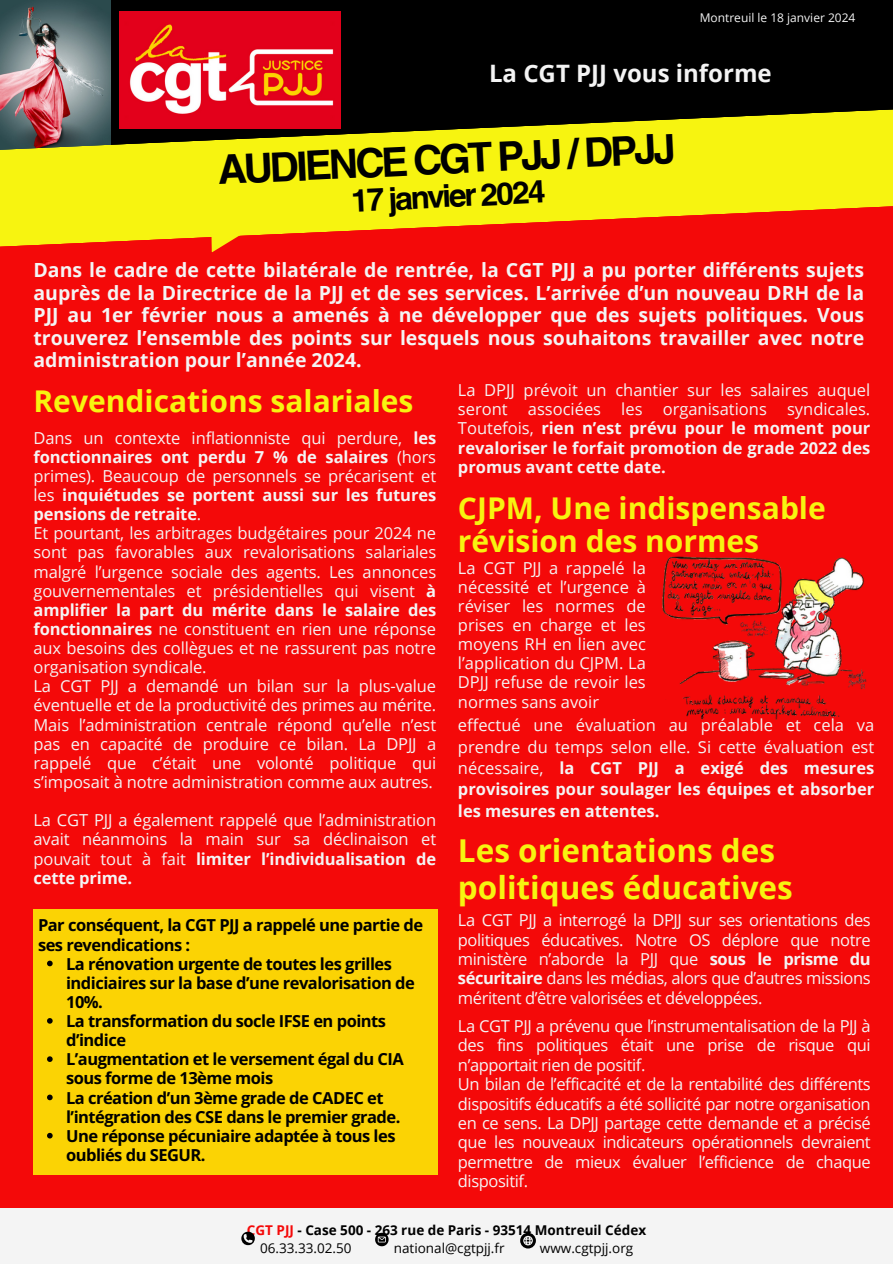
<style>
.page{position:relative;width:893px;height:1264px;background:#fff}
.page>*{position:absolute;margin:0;border:0;box-sizing:border-box;transform-origin:0 0}
.t1{font:700 40.5px "Helvetica Hebrew";color:#000}
.t2{font:700 31.5px/37.2px "Open Sans";color:#f7f410}
.t3{font:700 31.5px "Helvetica Hebrew";color:#000}
.t4{font:700 30px/32.7px "Open Sans";color:#f7f410}
.t5{font:700 24px "Open Sans";color:#f4f4f4}
.t6{font:700 19.5px/22.5px "Open Sans";color:#f4f4f4;text-align:justify}
.t7{font:16.5px/19.2px "Open Sans";letter-spacing:-.01em;color:#f4f4f4;text-align:justify}
.t8{font:700 16.5px "Open Sans";letter-spacing:-.03em;color:#000}
.t9{font:700 13.5px "Open Sans";color:#000}
.t10{font:13.5px "Open Sans";color:#000}
.t11{font:12px "Open Sans";color:#f4f4f4}
.s1{font-weight:700}
.s2{color:#f40909}
</style>
<div class="page">
<div style="left:0;top:0;width:892px;height:1263px;background:#f4f4f4"></div>
<div style="left:0;top:0;width:892px;height:175px;background:#000"></div>
<img style="left:0;top:0;width:110px;height:109px">
<img style="left:119px;top:11px;width:221px;height:98px">
<div style="left:0;top:197px;width:892px;height:1010px;background:#f40909"></div>
<svg style="left:0;top:109px;width:892px;height:138px;fill:#f7f410"></svg>
<svg style="left:211px;top:210px;width:37px;height:42px"></svg>
<svg style="left:241px;top:1231px;width:14px;height:15px"></svg>
<svg style="left:375px;top:1232px;width:13px;height:14px"></svg>
<svg style="left:520px;top:1232px;width:16px;height:16px"></svg>
<div style="left:34px;top:908px;width:403px;height:266px;background:#fbd304"></div>
<svg style="left:47px;top:960px;width:6px;height:6px"></svg>
<svg style="left:47px;top:1018px;width:6px;height:5px"></svg>
<svg style="left:47px;top:1056px;width:6px;height:5px"></svg>
<svg style="left:47px;top:1094px;width:6px;height:6px"></svg>
<svg style="left:47px;top:1132px;width:6px;height:6px"></svg>
<img style="left:662px;top:556px;width:205px;height:163px">
<h6 class="t11" style="left:699px;top:9px;width:157px">Montreuil le 18 janvier 2024</h6>
<h6 class="t5" style="left:489px;top:57px;width:284px">La CGT PJJ vous informe</h6>
<h1 class="t1" style="left:217px;top:156px;width:459px;rotate:-3deg">AUDIENCE CGT PJJ / DPJJ</h1>
<h2 class="t3" style="left:350px;top:190px;width:196px;rotate:-3deg">17 janvier 2024</h2>
<h6 class="t6" style="left:34px;top:258px;width:832px">Dans le cadre de cette bilatérale de rentrée, la CGT PJJ a pu porter différents sujets auprès de la Directrice de la PJJ et de ses services. L’arrivée d’un nouveau DRH de la PJJ au 1er février nous a amenés à ne développer que des sujets politiques. Vous trouverez l’ensemble des points sur lesquels nous souhaitons travailler avec notre administration pour l’année 2024.</h6>
<p class="t4" style="left:34px;top:384px;width:381px">Revendications salariales</p>
<h4 class="t7" style="left:34px;top:427px;width:404px;text-align:left">Dans un contexte inflationniste qui perdure, <span class="s1">les fonctionnaires ont perdu 7 % de salaires</span> (hors primes). Beaucoup de personnels se précarisent et les <span class="s1">inquiétudes se portent aussi sur les futures pensions de retraite</span>.<br>Et pourtant, les arbitrages budgétaires pour 2024 ne sont pas favorables aux revalorisations salariales malgré l’urgence sociale des agents. Les annonces gouvernementales et présidentielles qui visent <span class="s1">à amplifier la part du mérite dans le salaire des fonctionnaires</span> ne constituent en rien une réponse aux besoins des collègues et ne rassurent pas notre organisation syndicale.<br>La CGT PJJ a demandé un bilan sur la plus-value éventuelle et de la productivité des primes au mérite.<br>Mais l’administration centrale répond qu’elle n’est pas en capacité de produire ce bilan. La DPJJ a rappelé que c’était une volonté politique qui s’imposait à notre administration comme aux autres.</h4>
<h2 class="t7" style="left:34px;top:810px;width:404px">La CGT PJJ a également rappelé que l’administration avait néanmoins la main sur sa déclinaison et pouvait tout à fait <span class="s1">limiter l’individualisation de cette prime.</span></h2>
<p class="t8" style="left:38px;top:913px;width:386px">Par conséquent, la CGT PJJ a rappelé une partie de</p>
<p class="t8" style="left:38px;top:932px;width:154px">ses revendications :</p>
<p class="t8" style="left:66px;top:952px;width:327px">La rénovation urgente de toutes les grilles</p>
<p class="t8" style="left:66px;top:971px;width:350px">indiciaires sur la base d’une revalorisation de</p>
<p class="t8" style="left:66px;top:990px;width:38px">10%.</p>
<p class="t8" style="left:66px;top:1009px;width:321px">La transformation du socle IFSE en points</p>
<p class="t8" style="left:66px;top:1028px;width:61px">d’indice</p>
<p class="t8" style="left:66px;top:1047px;width:339px">L’augmentation et le versement égal du CIA</p>
<p class="t8" style="left:66px;top:1066px;width:209px">sous forme de 13ème mois</p>
<p class="t8" style="left:66px;top:1085px;width:319px">La création d’un 3ème grade de CADEC et</p>
<p class="t8" style="left:66px;top:1105px;width:336px">l’intégration des CSE dans le premier grade.</p>
<p class="t8" style="left:66px;top:1124px;width:331px">Une réponse pécuniaire adaptée à tous les</p>
<p class="t8" style="left:66px;top:1143px;width:141px">oubliés du SEGUR.</p>
<h2 class="t7" style="left:458px;top:380px;width:414px">La DPJJ prévoit un chantier sur les salaires auquel seront associées les organisations syndicales.<br>Toutefois, <span class="s1">rien n’est prévu pour le moment pour revaloriser le forfait promotion de grade 2022 des promus avant cette date.</span></h2>
<h6 class="t4" style="left:458px;top:491px;width:369px">CJPM, Une indispensable révision des normes</h6>
<h6 class="t7" style="left:458px;top:557px;width:189px">La CGT PJJ a rappelé la nécessité et l’urgence à réviser les normes de prises en charge et les moyens RH en lien avec l’application du CJPM. La DPJJ refuse de revoir les normes sans avoir</h6>
<p class="t7" style="left:458px;top:714px;width:418px;line-height:21.3px">effectué une évaluation au préalable et cela va prendre du temps selon elle. Si cette évaluation est nécessaire, <span class="s1">la CGT PJJ a exigé des mesures provisoires pour soulager les équipes et absorber les mesures en attentes.</span></p>
<h2 class="t2" style="left:458px;top:830px;width:336px">Les orientations des politiques éducatives</h2>
<h6 class="t7" style="left:458px;top:910px;width:414px">La CGT PJJ a interrogé la DPJJ sur ses orientations des politiques éducatives. Notre OS déplore que notre ministère n’aborde la PJJ que <span class="s1">sous le prisme du sécuritaire</span> dans les médias, alors que d’autres missions méritent d’être valorisées et développées.</h6>
<h6 class="t7" style="left:458px;top:1015px;width:414px;text-align:left">La CGT PJJ a prévenu que l’instrumentalisation de la PJJ à des fins politiques était une prise de risque qui n’apportait rien de positif.<br>Un bilan de l’efficacité et de la rentabilité des différents dispositifs éducatifs a été sollicité par notre organisation en ce sens. La DPJJ partage cette demande et a précisé que les nouveaux indicateurs opérationnels devraient permettre de mieux évaluer l’efficience de chaque dispositif.</h6>
<p class="t9" style="left:247px;top:1220px;width:401px"><span class="s2">CGT PJJ</span> - Case 500 - 263 rue de Paris - 93514 Montreuil Cédex</p>
<p class="t10" style="left:260px;top:1238px;width:93px">06.33.33.02.50</p>
<p class="t10" style="left:394px;top:1238px;width:112px">national@cgtpjj.fr</p>
<p class="t10" style="left:540px;top:1238px;width:95px">www.cgtpjj.org</p>
</div>
